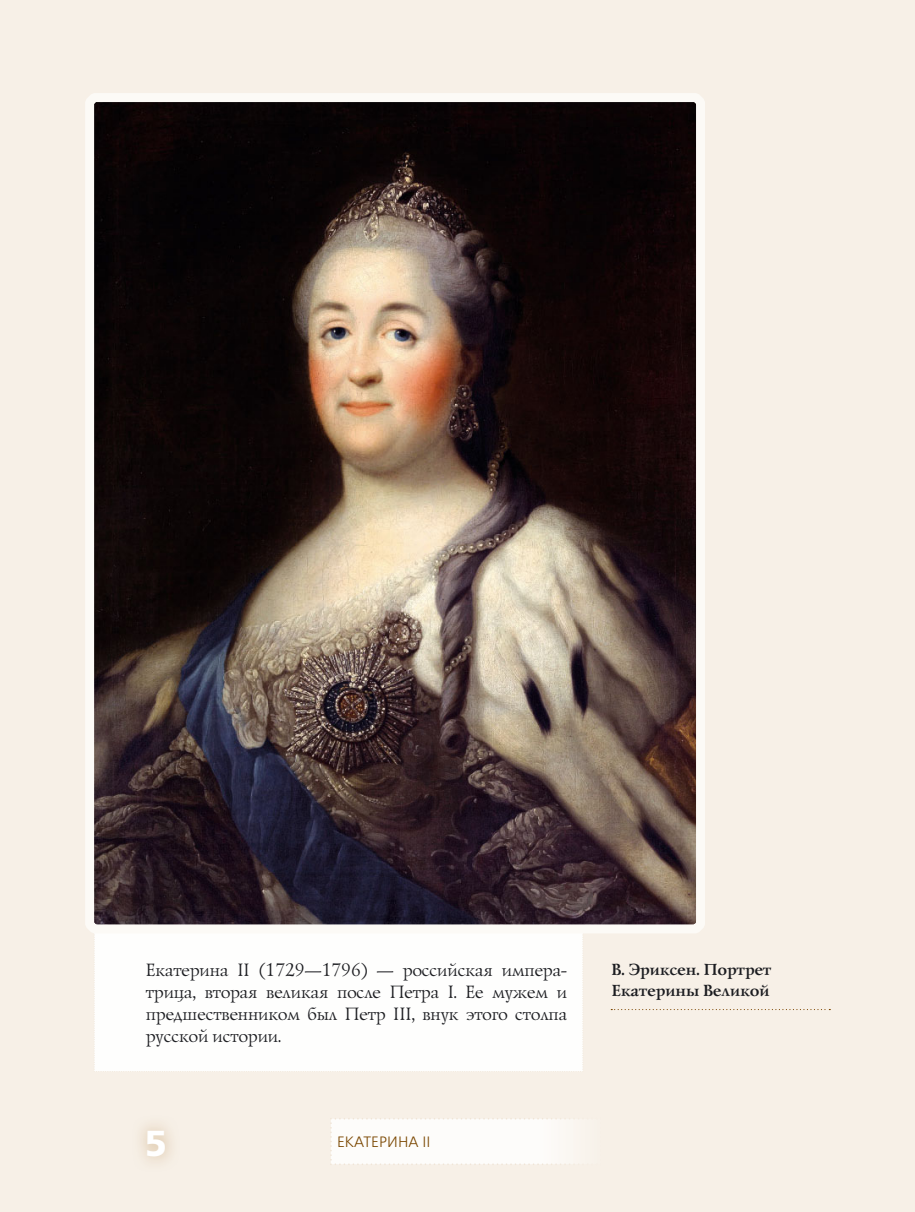
<style>
.page{position:relative;width:915px;height:1212px;background:#fff}
.page>*{position:absolute;margin:0;border:0;box-sizing:border-box;transform-origin:0 0}
.t1{font:700 36px "Free Set";color:#fff}
.t2{font:18.3px/21.8px "Lazurski C";color:#1b1c20;text-align:justify}
.t3{font:700 16.5px/21px "Lazurski C";color:#1b1c20}
.t4{font:300 15px "Free Set";letter-spacing:.01em;color:#7a4600}
</style>
<div class="page">
<div style="left:0;top:0;width:914px;height:1212px;background:#f7f0e7"></div>
<div style="left:330px;top:1118px;width:243px;height:47px;background:#fdfcfa"></div>
<svg style="left:611px;top:1009px;width:219px;height:1px"></svg>
<div style="left:94px;top:938px;width:489px;height:133px;background:#fefefd"></div>
<svg style="left:85px;top:93px;width:620px;height:845px;background:#4a3d39"></svg>
<p class="t2" style="left:145px;top:961px;width:423px">Екатерина II (1729—1796) — российская импера&shy;трица, вторая великая после Петра I. Ее мужем и предшественником был Петр III, внук этого столпа русской истории.</p>
<h1 class="t1" style="left:145px;top:1120px;width:24px">5</h1>
<p class="t4" style="left:337px;top:1135px;width:95px">ЕКАТЕРИНА II</p>
<p class="t3" style="left:610px;top:961px;width:161px">В. Эриксен. Портрет<br>Екатерины Великой</p>
</div>
